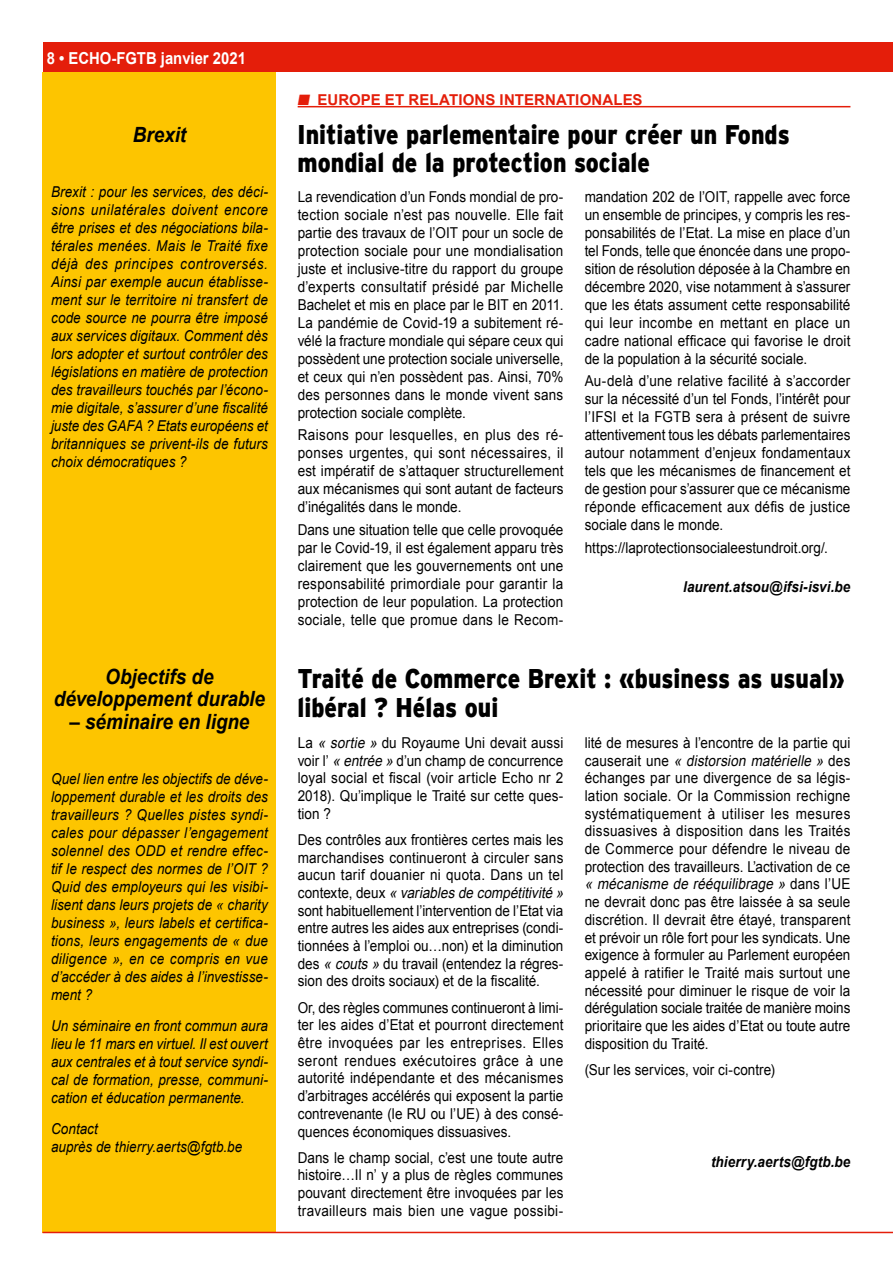
<style>
.page{position:relative;width:893px;height:1263px;background:#fff}
.page>*{position:absolute;margin:0;border:0;box-sizing:border-box;transform-origin:0 0}
.t1{font:900 27px/28.5px "Interstate";color:#000;scale:.85 1}
.t2{font:italic 700 21px/22.5px "Arial";color:#000;text-align:center;scale:.9 1}
.t3{font:700 16.5px "Arial";color:#fff;scale:.9 1}
.t4{font:15px/17.7px "Arial";letter-spacing:.005em;color:#000;text-align:justify;scale:.9 1}
.t5{font:italic 15px/18px "Arial";letter-spacing:.005em;color:#000;text-align:justify;scale:.9 1}
.t6{font:italic 700 15px "Arial";letter-spacing:.01em;color:#000;scale:.9 1}
.t7{font:700 15px "Arial";letter-spacing:.01em;color:#e41e0a}
.s1{font-style:italic}
</style>
<div class="page">
<div style="left:43px;top:43px;width:850px;height:29px;background:#e41e0a"></div>
<div style="left:43px;top:72px;width:233px;height:1161px;background:#fdc500"></div>
<hr style="left:43px;top:1232px;width:850px;height:1px;background:#e41e0a">
<hr style="left:298px;top:106px;width:552px;height:1px;background:#e41e0a">
<p class="t3" style="left:47px;top:47px;width:223px">8 • ECHO-FGTB janvier 2021</p>
<h2 class="t2" style="left:133px;top:124px;width:61px">Brexit</h2>
<p class="t5" style="left:51px;top:183px;width:242px">Brexit : pour les services, des déci&shy;sions unilatérales doivent encore être prises et des négociations bila&shy;térales menées. Mais le Traité fixe déjà des principes controversés.<br>Ainsi par exemple aucun établisse&shy;ment sur le territoire ni transfert de code source ne pourra être imposé aux services digitaux. Comment dès lors adopter et surtout contrôler des législations en matière de protection des travailleurs touchés par l’écono&shy;mie digitale, s’assurer d’une fiscalité juste des GAFA ? Etats européens et britanniques se privent-ils de futurs choix démocratiques ?</p>
<h2 class="t2" style="left:54px;top:666px;width:236px">Objectifs de développement durable</h2>
<h2 class="t2" style="left:69px;top:711px;width:201px">– séminaire en ligne</h2>
<p class="t5" style="left:51px;top:770px;width:242px">Quel lien entre les objectifs de déve&shy;loppement durable et les droits des travailleurs ? Quelles pistes syndi&shy;cales pour dépasser l’engagement solennel des ODD et rendre effec&shy;tif le respect des normes de l’OIT ?<br>Quid des employeurs qui les visibi&shy;lisent dans leurs projets de « charity business », leurs labels et certifica&shy;tions, leurs engagements de « due diligence », en ce compris en vue d’accéder à des aides à l’investisse&shy;ment ?</p>
<p class="t5" style="left:51px;top:1017px;width:242px">Un séminaire en front commun aura lieu le 11 mars en virtuel. Il est ouvert aux centrales et à tout service syndi&shy;cal de formation, presse, communi&shy;cation et éducation permanente.</p>
<p class="t5" style="left:51px;top:1119px;width:214px">Contact<br>auprès de thierry.aerts@fgtb.be</p>
<p class="t7" style="left:298px;top:90px;width:346px">■ EUROPE ET RELATIONS INTERNATIONALES</p>
<h1 class="t1" style="left:298px;top:120px;width:580px">Initiative parlementaire pour créer un Fonds mondial de la protection sociale</h1>
<p class="t4" style="left:298px;top:188px;width:297px">La revendication d’un Fonds mondial de pro&shy;tection sociale n’est pas nouvelle. Elle fait partie des travaux de l’OIT pour un socle de protection sociale pour une mondialisation juste et inclusive-titre du rapport du groupe d’experts consultatif présidé par Michelle Bachelet et mis en place par le BIT en 2011.<br>La pandémie de Covid-19 a subitement ré&shy;vélé la fracture mondiale qui sépare ceux qui possèdent une protection sociale universelle, et ceux qui n’en possèdent pas. Ainsi, 70% des personnes dans le monde vivent sans protection sociale complète.</p>
<p class="t4" style="left:298px;top:426px;width:297px">Raisons pour lesquelles, en plus des ré&shy;ponses urgentes, qui sont nécessaires, il est impératif de s’attaquer structurellement aux mécanismes qui sont autant de facteurs d’inégalités dans le monde.</p>
<p class="t4" style="left:298px;top:520px;width:297px">Dans une situation telle que celle provoquée par le Covid-19, il est également apparu très clairement que les gouvernements ont une responsabilité primordiale pour garantir la protection de leur population. La protection sociale, telle que promue dans le Recom-</p>
<p class="t4" style="left:585px;top:188px;width:297px">mandation 202 de l’OIT, rappelle avec force un ensemble de principes, y compris les res&shy;ponsabilités de l’Etat. La mise en place d’un tel Fonds, telle que énoncée dans une propo&shy;sition de résolution déposée à la Chambre en décembre 2020, vise notamment à s’assurer que les états assument cette responsabilité qui leur incombe en mettant en place un cadre national efficace qui favorise le droit de la population à la sécurité sociale.</p>
<p class="t4" style="left:585px;top:372px;width:297px">Au-delà d’une relative facilité à s’accorder sur la nécessité d’un tel Fonds, l’intérêt pour l’IFSI et la FGTB sera à présent de suivre attentivement tous les débats parlementaires autour notamment d’enjeux fondamentaux tels que les mécanismes de financement et de gestion pour s’assurer que ce mécanisme réponde efficacement aux défis de justice sociale dans le monde.</p>
<p class="t4" style="left:585px;top:539px;width:272px">https://laprotectionsocialeestundroit.org/.</p>
<p class="t6" style="left:683px;top:577px;width:187px">laurent.atsou@ifsi-isvi.be</p>
<h1 class="t1" style="left:298px;top:664px;width:645px">Traité de Commerce Brexit : «business as usual» libéral ? Hélas oui</h1>
<p class="t4" style="left:298px;top:734px;width:297px">La <span class="s1">« sortie »</span> du Royaume Uni devait aussi voir l’ <span class="s1">« entrée »</span> d’un champ de concurrence loyal social et fiscal (voir article Echo nr 2<br>2018). Qu’implique le Traité sur cette ques&shy;tion ?</p>
<p class="t4" style="left:298px;top:831px;width:301px;text-align:left">Des contrôles aux frontières certes mais les marchandises continueront à circuler sans aucun tarif douanier ni quota. Dans un tel c o n t e x t e , d e u x <span class="s1">« variables de compétitivité » </span>sont habituellement l’intervention de l’Etat via entre autres les aides aux entreprises (condi&shy;tionnées à l’emploi ou…non) et la diminution des <span class="s1">« couts »</span> du travail (entendez la régres&shy;sion des droits sociaux) et de la fiscalité.</p>
<p class="t4" style="left:298px;top:999px;width:297px">Or, des règles communes continueront à limi&shy;ter les aides d’Etat et pourront directement être invoquées par les entreprises. Elles seront rendues exécutoires grâce à une autorité indépendante et des mécanismes d’arbitrages accélérés qui exposent la partie contrevenante (le RU ou l’UE) à des consé&shy;quences économiques dissuasives.</p>
<p class="t4" style="left:298px;top:1149px;width:297px">Dans le champ social, c’est une toute autre histoire…Il n’ y a plus de règles communes pouvant directement être invoquées par les travailleurs mais bien une vague possibi-</p>
<p class="t4" style="left:585px;top:734px;width:297px">lité de mesures à l’encontre de la partie qui c a u s e ra i t u n e <span class="s1">« distorsion matérielle »</span> d e s échanges par une divergence de sa légis&shy;lation sociale. Or la Commission rechigne systématiquement à utiliser les mesures dissuasives à disposition dans les Traités de Commerce pour défendre le niveau de protection des travailleurs. L’activation de ce <span class="s1">« mécanisme de rééquilibrage »</span> d a n s l ’ U E ne devrait donc pas être laissée à sa seule discrétion. Il devrait être étayé, transparent et prévoir un rôle fort pour les syndicats. Une exigence à formuler au Parlement européen appelé à ratifier le Traité mais surtout une nécessité pour diminuer le risque de voir la dérégulation sociale traitée de manière moins prioritaire que les aides d’Etat ou toute autre disposition du Traité.</p>
<p class="t4" style="left:585px;top:1061px;width:213px">(Sur les services, voir ci-contre)</p>
<p class="t6" style="left:711px;top:1152px;width:156px">thierry.aerts@fgtb.be</p>
</div>
